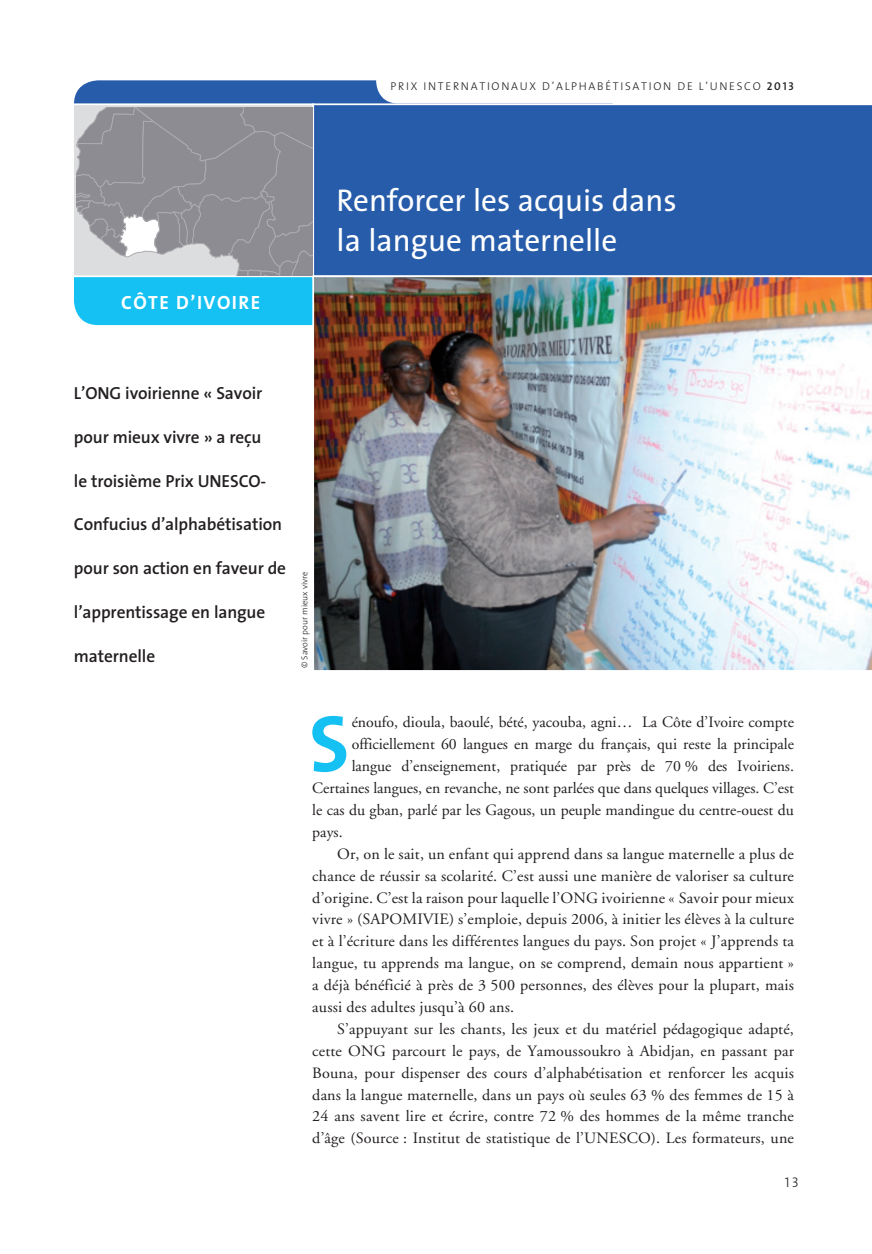
<style>
.page{position:relative;width:872px;height:1254px;background:#fff}
.page>*{position:absolute;margin:0;border:0;box-sizing:border-box;transform-origin:0 0}
.t1{font:700 80.5px "The Sans";color:#15c0f2}
.t2{font:31.5px/40.2px "The Sans";color:#fff}
.t3{font:19.25px "The Sans Bold Caps";letter-spacing:.075em;color:#fff}
.t4{font:600 17.5px "The Sans";letter-spacing:-.01em;color:#231f20}
.t5{font:15.75px "Adobe Garamond LT";letter-spacing:.01em;color:#231f20}
.t6{font:14px "The Sans Light Caps";color:#231f20}
.t7{font:11.38px "The Sans Light Caps";letter-spacing:.15em;color:#231f20}
.t8{font:11.38px "The Sans Semi Bold Caps";color:#231f20}
.t9{font:300 8.75px "The Sans";color:#231f20}
.s1{font-family:"The Sans Light Caps"}
</style>
<div class="page">
<div style="left:73px;top:79px;width:540px;height:222px;background:#275caa;border-radius:25px"></div>
<div style="left:73px;top:197px;width:302px;height:129px;background:#15c0f2;border-radius:25px"></div>
<div style="left:315px;top:103px;width:556px;height:172px;background:#275caa"></div>
<div style="left:376px;top:79px;width:237px;height:24px;background:#fff"></div>
<svg style="left:73px;top:102px;width:242px;height:176px;background:#9e9fa5"></svg>
<img style="left:312px;top:275px;width:559px;height:396px">
<p class="t7" style="left:390px;top:77px;width:328px">PRIX INTERNATION AUX D’ALP HABÉTISATION DE L’UNES</p>
<p class="t8" style="left:743px;top:77px;width:51px"><span class="s1">CO</span> 2013</p>
<p class="t3" style="left:121px;top:296px;width:140px">CÔTE D’IVOIRE</p>
<h2 class="t2" style="left:336px;top:179px;width:341px">Renforcer les acquis dans la langue maternelle</h2>
<p class="t4" style="left:74px;top:378px;width:190px">L’ONG ivoirienne « Savoir</p>
<p class="t4" style="left:74px;top:422px;width:189px">pour mieux vivre » a reçu</p>
<p class="t4" style="left:74px;top:466px;width:194px">le troisième Prix UNESCO-</p>
<p class="t4" style="left:74px;top:510px;width:209px">Confucius d’alphabétisation</p>
<p class="t4" style="left:74px;top:553px;width:213px">pour son action en faveur de</p>
<p class="t4" style="left:74px;top:597px;width:193px">l’apprentissage en langue</p>
<p class="t4" style="left:74px;top:641px;width:83px">maternelle</p>
<p class="t9" style="left:297px;top:668px;width:98px;rotate:-90deg">© Savoir pour mieux vivre</p>
<h1 class="t1" style="left:309px;top:716px;width:42px">S</h1>
<p class="t5" style="left:351px;top:713px;width:443px">énoufo, dioula, baoulé, bété, yacouba, agni… La Côte d’Ivoire compte</p>
<p class="t5" style="left:351px;top:734px;width:443px">officiellement 60 langues en marge du français, qui reste la principale</p>
<p class="t5" style="left:351px;top:756px;width:443px">langue d’enseignement, pratiquée par près de 70 % des Ivoiriens.</p>
<p class="t5" style="left:312px;top:778px;width:483px">Certaines langues, en revanche, ne sont parlées que dans quelques villages. C’est</p>
<p class="t5" style="left:312px;top:800px;width:483px">le cas du gban, parlé par les Gagous, un peuple mandingue du centre-ouest du</p>
<p class="t5" style="left:312px;top:822px;width:32px">pays.</p>
<p class="t5" style="left:337px;top:844px;width:458px">Or, on le sait, un enfant qui apprend dans sa langue maternelle a plus de</p>
<p class="t5" style="left:312px;top:866px;width:483px">chance de réussir sa scolarité. C’est aussi une manière de valoriser sa culture</p>
<p class="t5" style="left:312px;top:888px;width:483px">d’origine. C’est la raison pour laquelle l’ONG ivoirienne « Savoir pour mieux</p>
<p class="t5" style="left:312px;top:909px;width:483px">vivre » (SAPOMIVIE) s’emploie, depuis 2006, à initier les élèves à la culture</p>
<p class="t5" style="left:312px;top:931px;width:483px">et à l’écriture dans les différentes langues du pays. Son projet « J’apprends ta</p>
<p class="t5" style="left:312px;top:953px;width:483px">langue, tu apprends ma langue, on se comprend, demain nous appartient »</p>
<p class="t5" style="left:312px;top:975px;width:483px">a déjà bénéficié à près de 3 500 personnes, des élèves pour la plupart, mais</p>
<p class="t5" style="left:312px;top:997px;width:203px">aussi des adultes jusqu’à 60 ans.</p>
<p class="t5" style="left:337px;top:1019px;width:458px">S’appuyant sur les chants, les jeux et du matériel pédagogique adapté,</p>
<p class="t5" style="left:312px;top:1041px;width:483px">cette ONG parcourt le pays, de Yamoussoukro à Abidjan, en passant par</p>
<p class="t5" style="left:312px;top:1063px;width:483px">Bouna, pour dispenser des cours d’alphabétisation et renforcer les acquis</p>
<p class="t5" style="left:312px;top:1084px;width:483px">dans la langue maternelle, dans un pays où seules 63 % des femmes de 15 à</p>
<p class="t5" style="left:312px;top:1106px;width:483px">24 ans savent lire et écrire, contre 72 % des hommes de la même tranche</p>
<p class="t5" style="left:312px;top:1128px;width:483px">d’âge (Source : Institut de statistique de l’UNESCO). Les formateurs, une</p>
<p class="t6" style="left:784px;top:1170px;width:16px">13</p>
</div>
